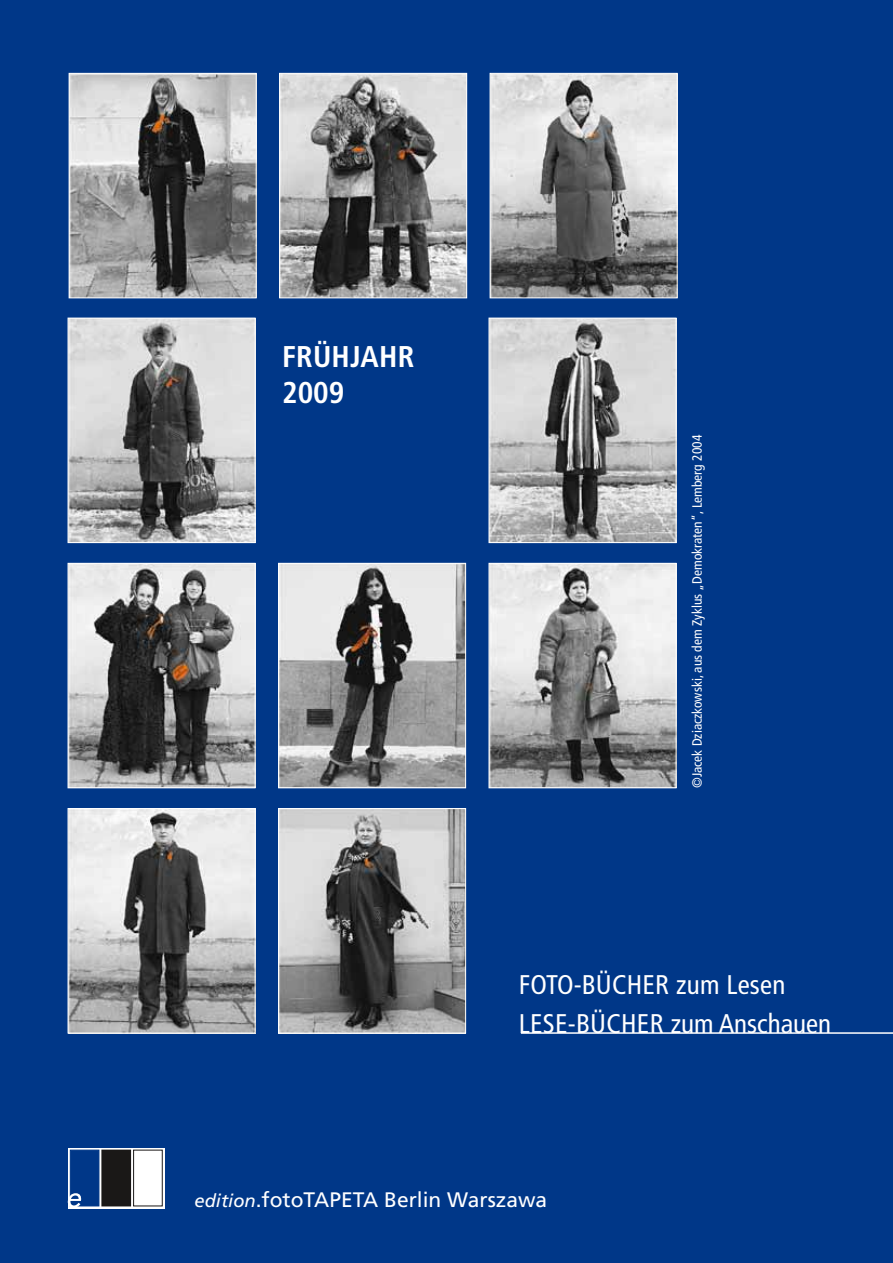
<style>
.page{position:relative;width:893px;height:1263px;background:#003788}
.page>*{position:absolute;margin:0;border:0;box-sizing:border-box;transform-origin:0 0}
.t1{font:700 condensed 30px/36px "Frutiger LT Com";letter-spacing:.005em;color:#fff}
.t2{font:condensed 27px/39px "Frutiger LT Com";letter-spacing:.01em;color:#fff}
.t3{font:21px "Frutiger LT Com";color:#fff}
.t4{font:condensed 13.5px "Frutiger LT Com";color:#fff}
.s1{font-style:italic;font-size:18.3px}
</style>
<div class="page">
<svg style="left:68px;top:1148px;width:97px;height:60px"></svg>
<div style="left:70px;top:1150px;width:29px;height:56px;background:#003788;border:1px solid #003788"></div>
<div style="left:102px;top:1150px;width:29px;height:56px;background:#1a1817"></div>
<div style="left:134px;top:1150px;width:28px;height:56px;background:#fff"></div>
<div style="left:133px;top:1150px;width:30px;height:56px;border:1px solid #1a1817"></div>
<svg style="left:67px;top:1193px;width:15px;height:15px"></svg>
<img style="left:70px;top:320px;width:183px;height:221px">
<div style="left:68px;top:318px;width:187px;height:225px;border:1px solid #fff"></div>
<img style="left:491px;top:320px;width:183px;height:221px">
<div style="left:489px;top:318px;width:187px;height:225px;border:1px solid #fff"></div>
<img style="left:70px;top:565px;width:183px;height:221px">
<div style="left:68px;top:563px;width:187px;height:225px;border:1px solid #fff"></div>
<img style="left:280px;top:565px;width:184px;height:221px">
<div style="left:278px;top:563px;width:188px;height:225px;border:1px solid #fff"></div>
<img style="left:491px;top:565px;width:183px;height:221px">
<div style="left:489px;top:563px;width:187px;height:225px;border:1px solid #fff"></div>
<img style="left:70px;top:810px;width:183px;height:221px">
<div style="left:68px;top:808px;width:187px;height:225px;border:1px solid #fff"></div>
<img style="left:280px;top:810px;width:184px;height:221px">
<div style="left:278px;top:808px;width:188px;height:225px;border:1px solid #fff"></div>
<img style="left:71px;top:75px;width:184px;height:221px">
<div style="left:69px;top:73px;width:188px;height:225px;border:1px solid #fff"></div>
<img style="left:281px;top:75px;width:184px;height:221px">
<div style="left:279px;top:73px;width:188px;height:225px;border:1px solid #fff"></div>
<img style="left:492px;top:75px;width:184px;height:221px">
<div style="left:490px;top:73px;width:188px;height:225px;border:1px solid #fff"></div>
<hr style="left:521px;top:1032px;width:372px;height:2px;background:#fff">
<h1 class="t1" style="left:282px;top:338px;width:134px">FRÜHJAHR<br>2009</h1>
<p class="t4" style="left:689px;top:788px;width:355px;rotate:-90deg">©Jacek Dziaczkowski, aus dem Zyklus „Demokraten“, Lemberg 2004</p>
<h2 class="t2" style="left:519px;top:965px;width:314px">FOTO-BÜCHER zum Lesen<br>LESE-BÜCHER zum Anschauen</h2>
<h3 class="t3" style="left:195px;top:1187px;width:354px"><span class="s1">edition</span>.fotoTAPETA Berlin Warszawa</h3>
</div>
